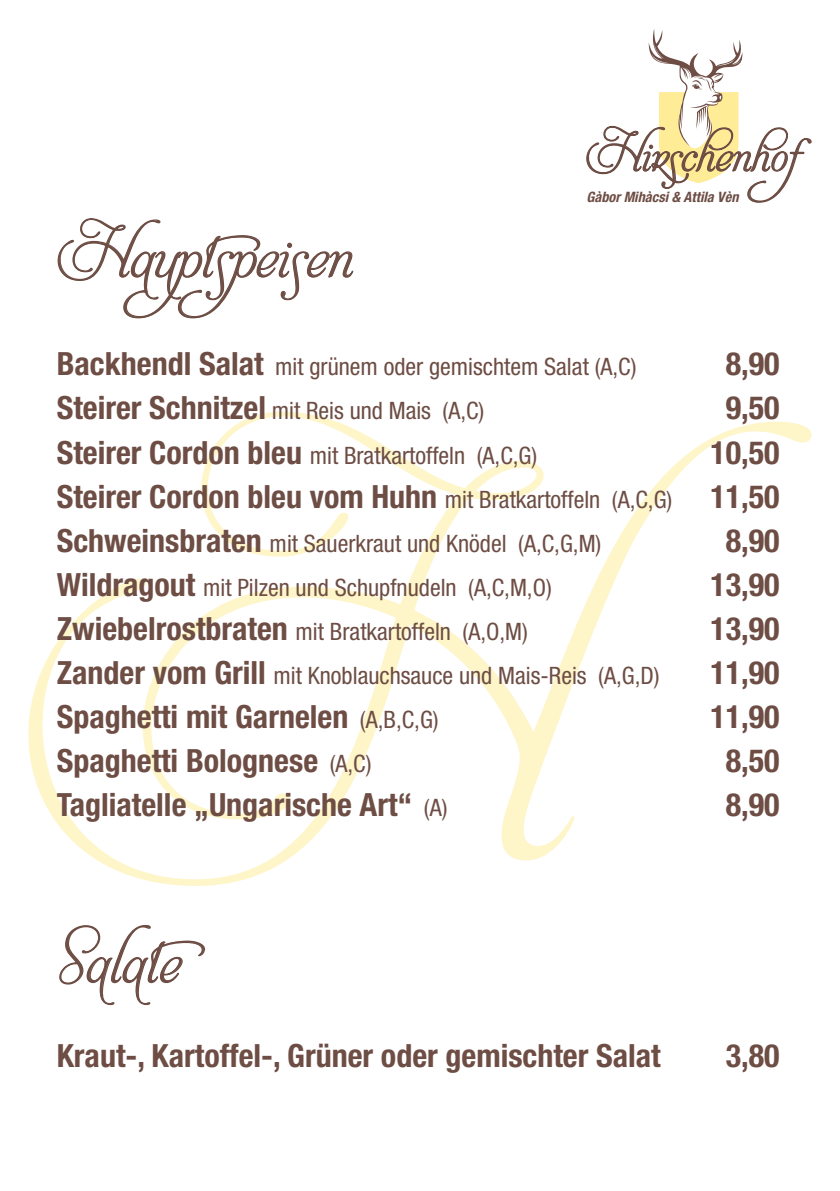
<style>
.page{position:relative;width:840px;height:1191px;background:#fff}
.page>*{position:absolute;margin:0;border:0;box-sizing:border-box;transform-origin:0 0}
.t1{font:48px "Aphrodite Slim Pro";color:#6d4d44}
.t2{font:36.6px "Aphrodite Slim Pro";color:#6d4d44}
.Speisen{font:700 condensed 32px "Helvetica Neue";color:#6d4d44}
.Speisen-2{font:condensed 24px "Helvetica Neue";color:#6d4d44}
.t3{font:italic 700 condensed 14.4px "Helvetica Neue";color:#6d4d44}
.s1{font-weight:700;font-size:32px}
.s2{font-weight:400;font-size:24px}
</style>
<div class="page">
<svg style="left:28px;top:412px;width:784px;height:474px"></svg>
<svg style="left:586px;top:29px;width:226px;height:174px"></svg>
<svg style="left:57px;top:218px;width:296px;height:101px"></svg>
<svg style="left:59px;top:925px;width:147px;height:80px"></svg>
<p class="t1" style="left:57px;top:232px;width:298px">Hauptspeisen</p>
<h2 class="t2" style="left:585px;top:137px;width:272px">Hirschenhof</h2>
<p class="t3" style="left:586px;top:188px;width:153px">Gàbor Mihàcsi &amp; Attila Vèn</p>
<p class="Speisen-2" style="left:57px;top:353px;width:581px"><span class="s1">Backhendl Salat</span> mit grünem oder gemischtem Salat (A,C)</p>
<p class="Speisen" style="left:725px;top:344px;width:55px">8,90</p>
<p class="Speisen-2" style="left:57px;top:397px;width:429px"><span class="s1">Steirer Schnitzel</span> mit Reis und Mais (A,C)</p>
<p class="Speisen" style="left:725px;top:389px;width:55px">9,50</p>
<p class="Speisen-2" style="left:57px;top:441px;width:481px"><span class="s1">Steirer Cordon bleu</span> mit Bratkartoffeln (A,C,G)</p>
<p class="Speisen" style="left:710px;top:433px;width:71px">10,50</p>
<p class="Speisen" style="left:57px;top:477px;width:724px">Steirer Cordon bleu vom Huhn <span class="s2">mit Bratkartoffeln (A,C,G)</span> 11,50</p>
<p class="Speisen-2" style="left:57px;top:529px;width:546px"><span class="s1">Schweinsbraten</span> mit Sauerkraut und Knödel (A,C,G,M)</p>
<p class="Speisen" style="left:725px;top:521px;width:55px">8,90</p>
<p class="Speisen-2" style="left:57px;top:573px;width:496px"><span class="s1">Wildragout</span> mit Pilzen und Schupfnudeln (A,C,M,O)</p>
<p class="Speisen" style="left:710px;top:565px;width:71px">13,90</p>
<p class="Speisen-2" style="left:57px;top:617px;width:472px"><span class="s1">Zwiebelrostbraten</span> mit Bratkartoffeln (A,O,M)</p>
<p class="Speisen" style="left:710px;top:609px;width:71px">13,90</p>
<p class="Speisen-2" style="left:57px;top:661px;width:604px"><span class="s1">Zander vom Grill</span> mit Knoblauchsauce und Mais-Reis (A,G,D)</p>
<p class="Speisen" style="left:710px;top:653px;width:71px">11,90</p>
<p class="Speisen" style="left:57px;top:697px;width:383px">Spaghetti mit Garnelen <span class="s2">(A,B,C,G)</span></p>
<p class="Speisen" style="left:710px;top:697px;width:71px">11,90</p>
<p class="Speisen" style="left:57px;top:741px;width:316px">Spaghetti Bolognese <span class="s2">(A,C)</span></p>
<p class="Speisen" style="left:725px;top:741px;width:55px">8,50</p>
<p class="Speisen" style="left:57px;top:785px;width:392px">Tagliatelle „Ungarische Art“ <span class="s2">(A)</span></p>
<p class="Speisen" style="left:725px;top:785px;width:55px">8,90</p>
<p class="t1" style="left:57px;top:937px;width:154px">Salate</p>
<p class="Speisen" style="left:57px;top:1036px;width:605px">Kraut-, Kartoffel-, Grüner oder gemischter Salat</p>
<p class="Speisen" style="left:725px;top:1036px;width:55px">3,80</p>
</div>
